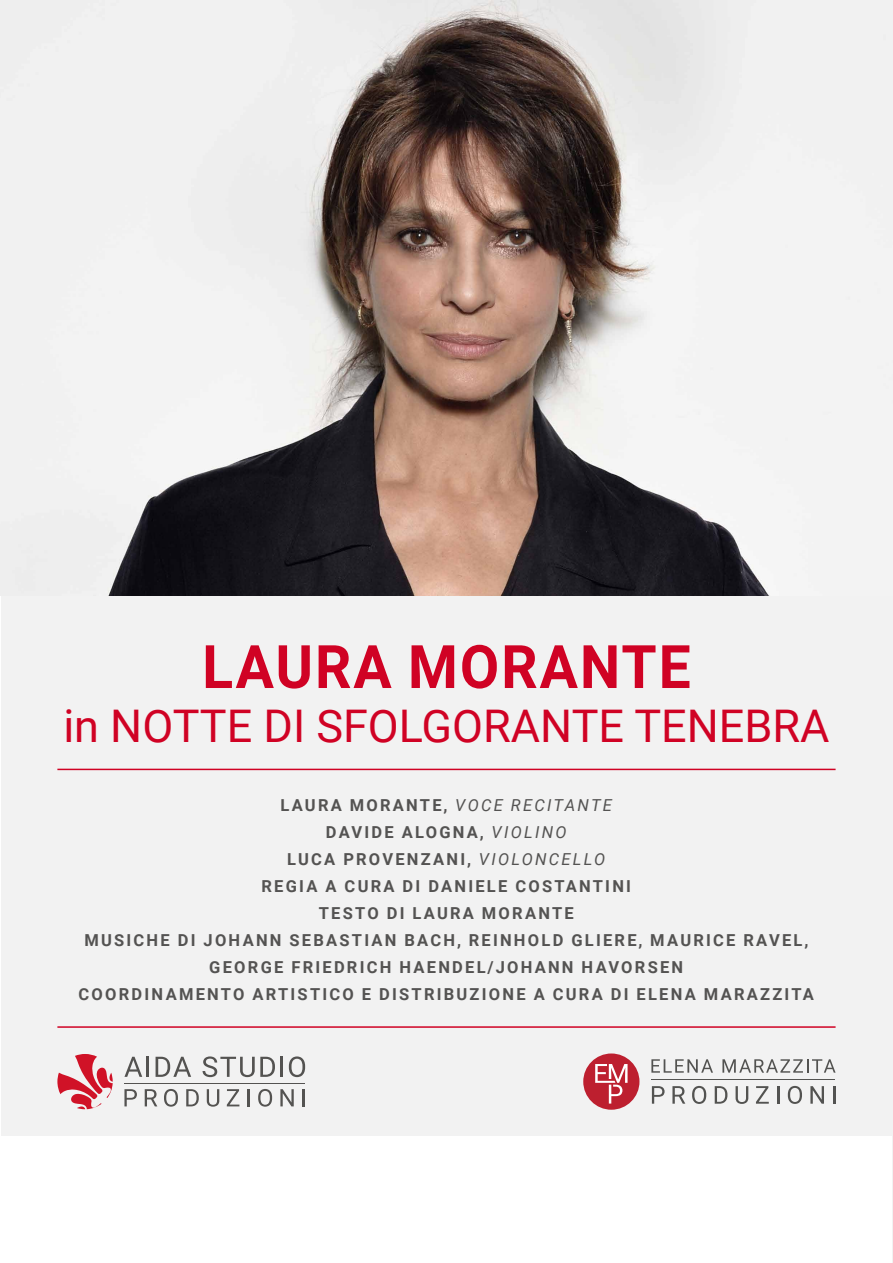
<style>
.page{position:relative;width:893px;height:1263px;background:#fff}
.page>*{position:absolute;margin:0;border:0;box-sizing:border-box;transform-origin:0 0}
.t1{font:700 60px "Roboto";letter-spacing:.035em;color:#d00224;scale:.95 1}
.t2{font:45px "Roboto";color:#d00224}
.t3{font:700 16.5px/27px "Roboto";letter-spacing:.135em;color:#545352;text-align:center}
.s1{font-weight:400;font-style:italic}
</style>
<div class="page">
<div style="left:1px;top:1px;width:892px;height:1262px;background:#f2f2f2"></div>
<div style="left:0;top:1137px;width:891px;height:126px;background:#fff"></div>
<svg style="left:124px;top:1089px;width:13px;height:17px"></svg>
<svg style="left:145px;top:1089px;width:12px;height:17px"></svg>
<svg style="left:164px;top:1089px;width:14px;height:18px"></svg>
<svg style="left:186px;top:1089px;width:13px;height:17px"></svg>
<svg style="left:207px;top:1089px;width:12px;height:18px"></svg>
<svg style="left:227px;top:1089px;width:12px;height:17px"></svg>
<hr style="left:247px;top:1089px;width:3px;height:17px;background:#545351">
<svg style="left:258px;top:1089px;width:14px;height:18px"></svg>
<svg style="left:280px;top:1089px;width:14px;height:17px"></svg>
<svg style="left:303px;top:1089px;width:2px;height:17px"></svg>
<svg style="left:57px;top:1054px;width:56px;height:55px"></svg>
<hr style="left:124px;top:1083px;width:181px;height:1px;background:#545351">
<svg style="left:124px;top:1057px;width:18px;height:20px"></svg>
<hr style="left:147px;top:1057px;width:2px;height:20px;background:#545351">
<svg style="left:156px;top:1057px;width:35px;height:20px"></svg>
<svg style="left:203px;top:1056px;width:72px;height:21px"></svg>
<hr style="left:281px;top:1057px;width:2px;height:20px;background:#545351">
<svg style="left:289px;top:1056px;width:16px;height:21px"></svg>
<div style="left:583px;top:1053px;width:56px;height:57px;background:#bd1f2f;border-radius:50%"></div>
<svg style="left:595px;top:1064px;width:32px;height:39px"></svg>
<svg style="left:652px;top:1086px;width:13px;height:18px"></svg>
<svg style="left:672px;top:1086px;width:13px;height:18px"></svg>
<svg style="left:692px;top:1086px;width:14px;height:18px"></svg>
<svg style="left:715px;top:1086px;width:12px;height:18px"></svg>
<svg style="left:736px;top:1086px;width:12px;height:18px"></svg>
<svg style="left:756px;top:1086px;width:13px;height:18px"></svg>
<svg style="left:777px;top:1086px;width:2px;height:18px"></svg>
<svg style="left:788px;top:1086px;width:14px;height:18px"></svg>
<svg style="left:810px;top:1086px;width:14px;height:18px"></svg>
<hr style="left:833px;top:1086px;width:3px;height:18px;background:#535351">
<hr style="left:651px;top:1080px;width:184px;height:1px;background:#535351">
<svg style="left:651px;top:1059px;width:62px;height:14px"></svg>
<svg style="left:722px;top:1059px;width:114px;height:14px"></svg>
<hr style="left:57px;top:1026px;width:779px;height:2px;background:#d00224">
<hr style="left:57px;top:769px;width:779px;height:1px;background:#d00224">
<img style="left:0;top:0;width:893px;height:595px">
<h1 class="t1" style="left:202px;top:625px;width:516px">LAURA MORANTE</h1>
<h2 class="t2" style="left:63px;top:694px;width:768px">in NOTTE DI SFOLGORANTE TENEBRA</h2>
<p class="t3" style="left:79px;top:791px;width:737px">LAURA MORANTE, <span class="s1">VOCE RECITANTE<br></span>DAVIDE ALOGNA, <span class="s1">VIOLINO<br></span>LUCA PROVENZANI, <span class="s1">VIOLONCELLO<br></span>REGIA A CURA DI DANIELE COSTANTINI<br>TESTO DI LAURA MORANTE<br>MUSICHE DI JOHANN SEBASTIAN BACH, REINHOLD GLIERE, MAURICE RAVEL, GEORGE FRIEDRICH HAENDEL/JOHANN HAVORSEN<br>COORDINAMENTO ARTISTICO E DISTRIBUZIONE A CURA DI ELENA MARAZZITA</p>
</div>
